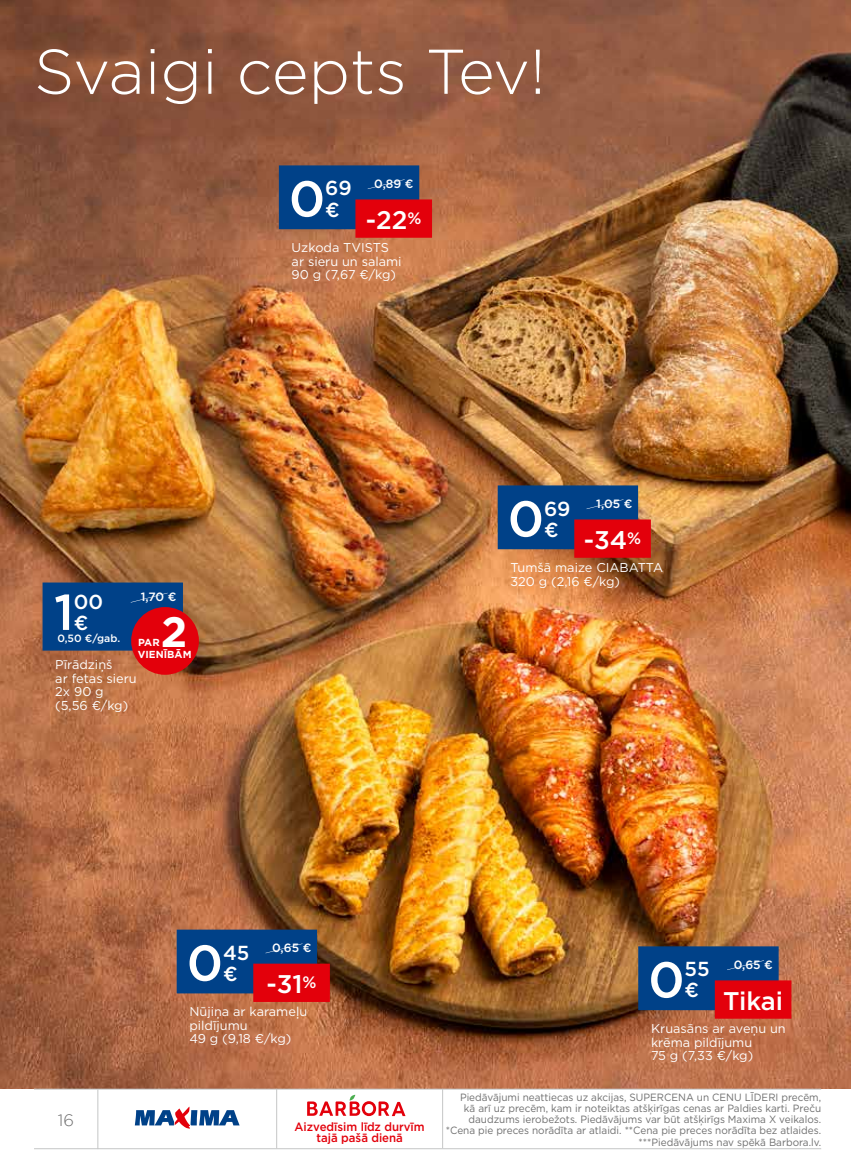
<style>
.page{position:relative;width:851px;height:1170px;background:#fff}
.page>*{position:absolute;margin:0;border:0;box-sizing:border-box;transform-origin:0 0}
.t1{font:300 63px "Gotham";color:#fff}
.t2{font:500 50.25px "Gotham";color:#fff}
.t3{font:700 42.6px "Gotham";color:#fff}
.t4{font:500 25.5px "Gotham";color:#fff}
.t5{font:500 20.25px/21px "Gotham";color:#fff}
.t6{font:300 16.5px "Gotham";color:#6e6e6e}
.t7{font:12.75px/13.5px "Gotham";color:#fff}
.t8{font:500 12px/11.2px "Gotham";color:#e3000b;text-align:center;scale:.95 1}
.t9{font:500 12px "Gotham";color:#fff}
.t10{font:10.5px/11.2px "Gotham";color:#6e6e6e;text-align:right;scale:.95 1}
.t11{font:500 10.5px "Gotham";color:#fff}
.t12{font:700 10.2px "Gotham";color:#fff}
</style>
<div class="page">
<img style="left:0;top:0;width:850px;height:1089px">
<div style="left:497px;top:485px;width:141px;height:64px;background:#004188;border:2px solid #004188"></div>
<svg style="left:586px;top:499px;width:37px;height:10px"></svg>
<div style="left:574px;top:519px;width:76px;height:38px;background:#e3000b;border:2px solid #e3000b"></div>
<div style="left:177px;top:929px;width:140px;height:64px;background:#004188;border:2px solid #004188"></div>
<svg style="left:265px;top:943px;width:37px;height:10px"></svg>
<div style="left:253px;top:963px;width:77px;height:38px;background:#e3000b;border:2px solid #e3000b"></div>
<div style="left:279px;top:165px;width:140px;height:64px;background:#004188;border:2px solid #004188"></div>
<svg style="left:367px;top:179px;width:37px;height:10px"></svg>
<div style="left:355px;top:199px;width:77px;height:39px;background:#e3000b;border:2px solid #e3000b"></div>
<div style="left:638px;top:946px;width:140px;height:64px;background:#004188;border:2px solid #004188"></div>
<svg style="left:730px;top:960px;width:34px;height:9px"></svg>
<div style="left:714px;top:980px;width:77px;height:38px;background:#e3000b;border:2px solid #e3000b"></div>
<div style="left:43px;top:582px;width:140px;height:68px;background:#004188;border:2px solid #004188"></div>
<svg style="left:131px;top:592px;width:37px;height:10px"></svg>
<div style="left:131px;top:607px;width:68px;height:67px;background:#e3000b;border-radius:50%"></div>
<hr style="left:34px;top:1148px;width:787px;height:1px;background:#c5c6c6">
<hr style="left:34px;top:1088px;width:787px;height:1px;background:#c5c6c6">
<svg style="left:307px;top:1094px;width:98px;height:21px"></svg>
<hr style="left:97px;top:1089px;width:1px;height:59px;background:#c5c6c6">
<hr style="left:276px;top:1088px;width:1px;height:60px;background:#c5c6c6">
<hr style="left:442px;top:1088px;width:1px;height:60px;background:#c5c6c6">
<svg style="left:135px;top:1106px;width:104px;height:22px"></svg>
<h1 class="t1" style="left:34px;top:32px;width:513px">Svaigi cepts Tev!</h1>
<h2 class="t2" style="left:54px;top:579px;width:21px">1</h2>
<h3 class="t5" style="left:74px;top:591px;width:31px">00 €</h3>
<p class="t9" style="left:141px;top:589px;width:37px">1,70 €</p>
<p class="t12" style="left:138px;top:648px;width:55px">VIENĪBĀM</p>
<h3 class="t3" style="left:161px;top:604px;width:28px">2</h3>
<p class="t11" style="left:57px;top:631px;width:64px">0,50 €/gab.</p>
<p class="t12" style="left:138px;top:635px;width:23px">PAR</p>
<p class="t7" style="left:55px;top:657px;width:83px">Pīrādziņš<br>ar fetas sieru<br>2x 90 g (5,56 €/kg)</p>
<p class="t9" style="left:374px;top:176px;width:41px">0,89 €</p>
<h2 class="t2" style="left:289px;top:166px;width:38px">0</h2>
<h3 class="t5" style="left:325px;top:177px;width:28px">69 €</h3>
<h3 class="t4" style="left:366px;top:203px;width:57px">-22<sup>%</sup></h3>
<p class="t7" style="left:291px;top:241px;width:111px">Uzkoda TVISTS ar sieru un salami<br>90 g (7,67 €/kg)</p>
<p class="t9" style="left:596px;top:495px;width:38px">1,05 €</p>
<h2 class="t2" style="left:507px;top:486px;width:38px">0</h2>
<h3 class="t5" style="left:544px;top:497px;width:28px">69 €</h3>
<h3 class="t4" style="left:584px;top:523px;width:59px">-34<sup>%</sup></h3>
<p class="t7" style="left:510px;top:560px;width:154px">Tumšā maize CIABATTA<br>320 g (2,16 €/kg)</p>
<h3 class="t6" style="left:58px;top:1109px;width:18px">16</h3>
<p class="t9" style="left:272px;top:939px;width:41px">0,65 €</p>
<h2 class="t2" style="left:187px;top:929px;width:38px">0</h2>
<h3 class="t5" style="left:223px;top:941px;width:28px">45 €</h3>
<h3 class="t4" style="left:266px;top:967px;width:52px">-31<sup>%</sup></h3>
<p class="t7" style="left:189px;top:1004px;width:119px">Nūjiņa ar karameļu pildījumu<br>49 g (9,18 €/kg)</p>
<p class="t8" style="left:294px;top:1120px;width:138px">Aizvedīsim līdz durvīm tajā pašā dienā</p>
<p class="t9" style="left:733px;top:956px;width:41px">0,65 €</p>
<h2 class="t2" style="left:648px;top:946px;width:38px">0</h2>
<h3 class="t5" style="left:684px;top:958px;width:27px">55 €</h3>
<h3 class="t4" style="left:723px;top:983px;width:62px">Tikai</h3>
<p class="t7" style="left:651px;top:1021px;width:136px">Kruasāns ar aveņu un krēma pildījumu<br>75 g (7,33 €/kg)</p>
<p class="t10" style="left:445px;top:1090px;width:396px">Piedāvājumi neattiecas uz akcijas, SUPERCENA un CENU LĪDERI precēm,<br>kā arī uz precēm, kam ir noteiktas atšķirīgas cenas ar Paldies karti. Preču daudzums ierobežots. Piedāvājums var būt atšķirīgs Maxima X veikalos. *Cena pie preces norādīta ar atlaidi. **Cena pie preces norādīta bez atlaides. ***Piedāvājums nav spēkā Barbora.lv.</p>
</div>
